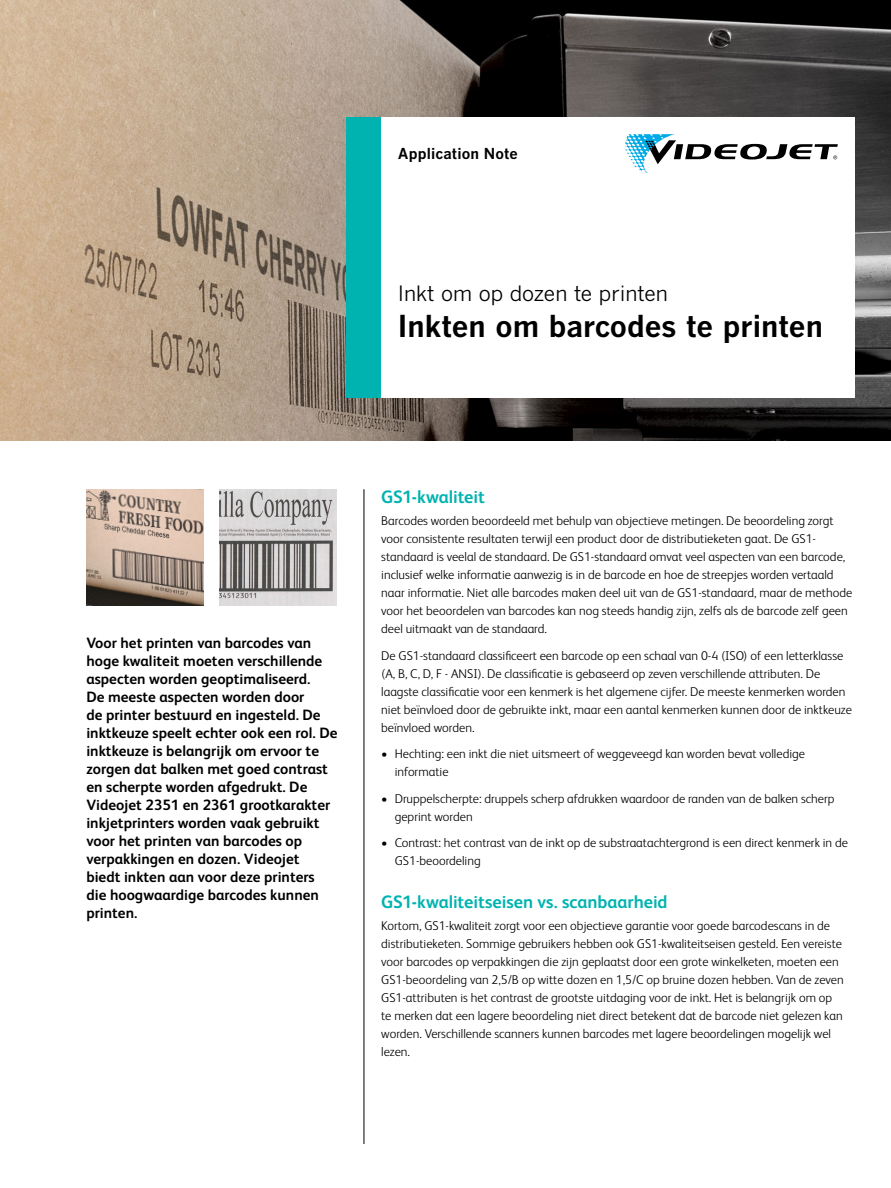
<style>
.page{position:relative;width:891px;height:1188px;background:#fff}
.page>*{position:absolute;margin:0;border:0;box-sizing:border-box;transform-origin:0 0}
.t1{font:700 30px "Benton Gothic";color:#000}
.t2{font:21px "Benton Gothic";color:#000}
.t3{font:700 18px "FS Albert Pro";letter-spacing:-.005em;color:#00b3b0}
.t4{font:700 15px/18px "FS Albert Pro";color:#000}
.t5{font:700 15px "Benton Gothic";letter-spacing:.005em;color:#000}
.t6{font:300 12.75px/18px "FS Albert Pro";color:#000}
</style>
<div class="page">
<img style="left:0;top:0;width:891px;height:441px">
<hr style="left:364px;top:489px;width:1px;height:655px;background:#000">
<img style="left:86px;top:489px;width:117px;height:117px">
<img style="left:220px;top:489px;width:116px;height:117px">
<div style="left:381px;top:117px;width:474px;height:281px;background:#fff"></div>
<div style="left:346px;top:117px;width:35px;height:281px;background:#00b3b0"></div>
<svg style="left:625px;top:134px;width:213px;height:39px"></svg>
<p class="t5" style="left:398px;top:145px;width:121px">Application Note</p>
<h2 class="t2" style="left:398px;top:281px;width:272px">Inkt om op dozen te printen</h2>
<h1 class="t1" style="left:398px;top:309px;width:427px">Inkten om barcodes te printen</h1>
<p class="t4" style="left:86px;top:633px;width:253px">Voor het printen van barcodes van hoge kwaliteit moeten verschillende aspecten worden geoptimaliseerd.<br>De meeste aspecten worden door<br>de printer bestuurd en ingesteld. De inktkeuze speelt echter ook een rol. De inktkeuze is belangrijk om ervoor te zorgen dat balken met goed contrast en scherpte worden afgedrukt. De Videojet 2351 en 2361 grootkarakter inkjetprinters worden vaak gebruikt voor het printen van barcodes op verpakkingen en dozen. Videojet<br>biedt inkten aan voor deze printers die hoogwaardige barcodes kunnen printen.</p>
<h3 class="t3" style="left:381px;top:484px;width:105px">GS1-kwaliteit</h3>
<p class="t6" style="left:381px;top:511px;width:473px">Barcodes worden beoordeeld met behulp van objectieve metingen. De beoordeling zorgt voor consistente resultaten terwijl een product door de distributieketen gaat. De GS1- standaard is veelal de standaard. De GS1-standaard omvat veel aspecten van een barcode, inclusief welke informatie aanwezig is in de barcode en hoe de streepjes worden vertaald naar informatie. Niet alle barcodes maken deel uit van de GS1-standaard, maar de methode voor het beoordelen van barcodes kan nog steeds handig zijn, zelfs als de barcode zelf geen deel uitmaakt van de standaard.</p>
<p class="t6" style="left:381px;top:646px;width:472px">De GS1-standaard classificeert een barcode op een schaal van 0-4 (ISO) of een letterklasse (A, B, C, D, F - ANSI). De classificatie is gebaseerd op zeven verschillende attributen. De laagste classificatie voor een kenmerk is het algemene cijfer. De meeste kenmerken worden niet beïnvloed door de gebruikte inkt, maar een aantal kenmerken kunnen door de inktkeuze beïnvloed worden.</p>
<p class="t6" style="left:395px;top:744px;width:412px;text-indent:-14px">• Hechting: een inkt die niet uitsmeert of weggeveegd kan worden bevat volledige informatie</p>
<p class="t6" style="left:395px;top:789px;width:441px;text-indent:-14px">• Druppelscherpte: druppels scherp afdrukken waardoor de randen van de balken scherp geprint worden</p>
<p class="t6" style="left:395px;top:833px;width:455px;text-indent:-14px">• Contrast: het contrast van de inkt op de substraatachtergrond is een direct kenmerk in de<br>GS1-beoordeling</p>
<h3 class="t3" style="left:381px;top:889px;width:288px">GS1-kwaliteitseisen vs. scanbaarheid</h3>
<p class="t6" style="left:381px;top:916px;width:464px">Kortom, GS1-kwaliteit zorgt voor een objectieve garantie voor goede barcodescans in de distributieketen. Sommige gebruikers hebben ook GS1-kwaliteitseisen gesteld. Een vereiste voor barcodes op verpakkingen die zijn geplaatst door een grote winkelketen, moeten een GS1-beoordeling van 2,5/B op witte dozen en 1,5/C op bruine dozen hebben. Van de zeven GS1-attributen is het contrast de grootste uitdaging voor de inkt. Het is belangrijk om op te merken dat een lagere beoordeling niet direct betekent dat de barcode niet gelezen kan worden. Verschillende scanners kunnen barcodes met lagere beoordelingen mogelijk wel lezen.</p>
</div>
